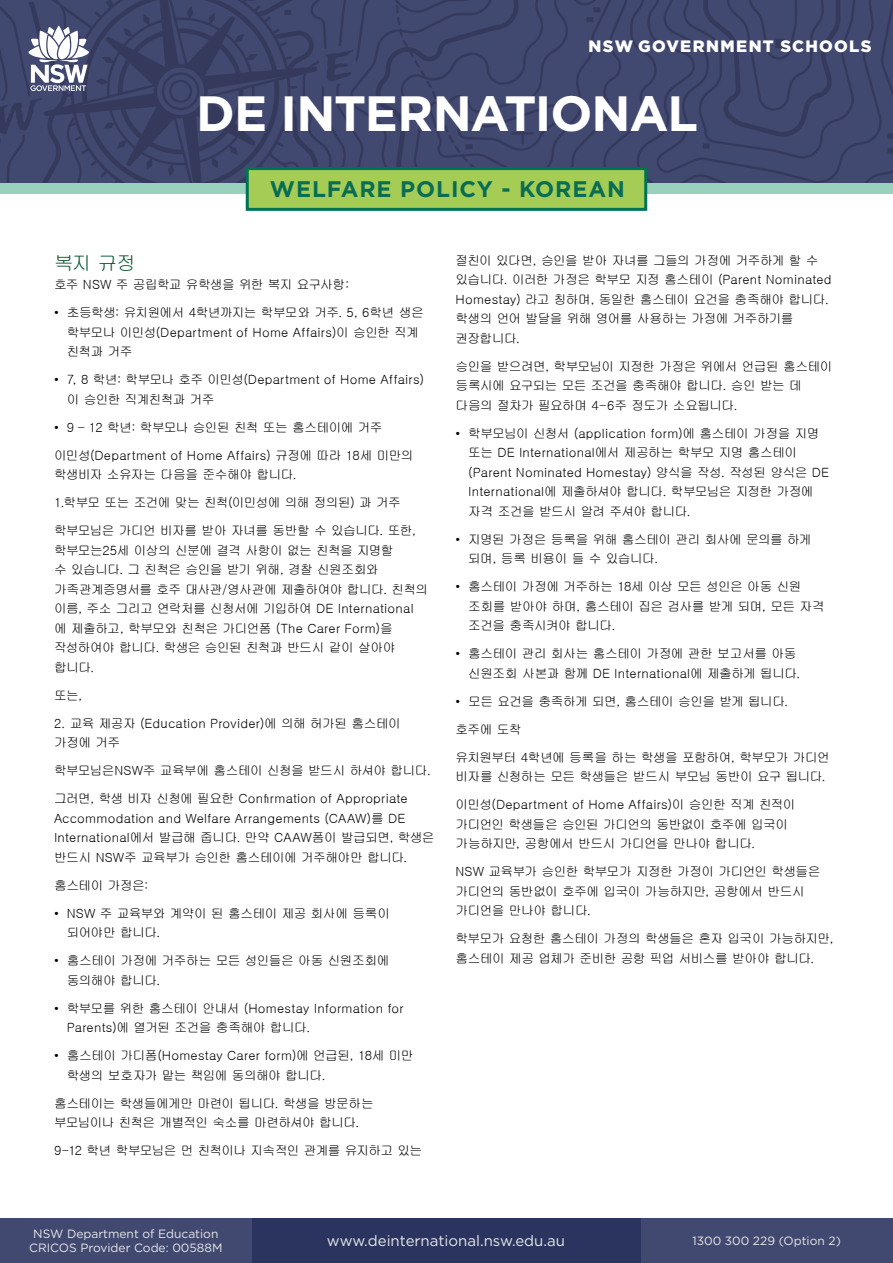
<style>
.page{position:relative;width:893px;height:1263px;background:#fff}
.page>*{position:absolute;margin:0;border:0;box-sizing:border-box;transform-origin:0 0}
.t1{font:700 49.5px "Gotham";letter-spacing:-.025em;color:#fff}
.t2{font:700 22.5px "Gotham";letter-spacing:.04em;color:#096d53}
.Body{font:19.5px "Gulim";color:#0e5b31}
.t3{font:900 16.5px "Gotham";letter-spacing:.075em;color:#fff}
.t4{font:15px "Gotham";color:#e6e7e9}
.Body-2{font:12.75px/19.5px "Gulim";letter-spacing:-.04em;color:#000001}
.Body-3{font:12.75px/19.5px "Gulim";color:#000001}
.Body-4{font:12.75px/19.5px "Gulim";letter-spacing:.01em;color:#000001}
.Body-5{font:12.75px "Gulim";letter-spacing:-.06em;color:#000001}
.Body-6{font:12.75px/19.5px "Gulim";letter-spacing:-.01em;color:#000001}
.Body-7{font:12.75px/19.5px "Gulim";letter-spacing:-.02em;color:#000001;text-align:right}
.t5{font:12px "Gotham";color:#e6e7e9}
</style>
<div class="page">
<img style="left:0;top:0;width:893px;height:184px">
<svg style="left:29px;top:26px;width:60px;height:65px"></svg>
<div style="left:0;top:184px;width:893px;height:10px;background:#99d1bd"></div>
<div style="left:0;top:1218px;width:252px;height:45px;background:#424970"></div>
<div style="left:640px;top:1218px;width:253px;height:45px;background:#424970"></div>
<div style="left:252px;top:1218px;width:388px;height:45px;background:#2b345e"></div>
<div style="left:246px;top:167px;width:401px;height:44px;background:#a5cd55;border:3px solid #007255"></div>
<p class="t3" style="left:589px;top:35px;width:284px">NSW GOVERNMENT SCHOOLS</p>
<p class="t1" style="left:196px;top:81px;width:503px">DE INTERNATIONAL</p>
<p class="t2" style="left:270px;top:174px;width:356px">WELFARE POLICY - KOREAN</p>
<p class="Body" style="left:54px;top:253px;width:84px">복지 규정</p>
<p class="Body-5" style="left:54px;top:278px;width:297px">호주 NSW 주 공립학교 유학생을 위한 복지 요구사항:</p>
<p class="Body-2" style="left:67px;top:303px;width:358px;text-indent:-13px">• 초등학생: 유치원에서 4학년까지는 학부모와 거주. 5, 6학년 생은 학부모나 이민성(Department of Home Affairs)이 승인한 직계 친척과 거주</p>
<p class="Body-3" style="left:67px;top:370px;width:359px;text-indent:-13px">• 7, 8 학년: 학부모나 호주 이민성(Department of Home Affairs) 이 승인한 직계친척과 거주</p>
<p class="Body-2" style="left:54px;top:417px;width:330px">• 9 – 12 학년: 학부모나 승인된 친척 또는 홈스테이에 거주</p>
<p class="Body-6" style="left:54px;top:445px;width:361px">이민성(Department of Home Affairs) 규정에 따라 18세 미만의 학생비자 소유자는 다음을 준수해야 합니다.</p>
<p class="Body-5" style="left:54px;top:496px;width:348px">1.학부모 또는 조건에 맞는 친척(이민성에 의해 정의된) 과 거주</p>
<p class="Body-2" style="left:54px;top:521px;width:376px">학부모님은 가디언 비자를 받아 자녀를 동반할 수 있습니다. 또한, 학부모는25세 이상의 신분에 결격 사항이 없는 친척을 지명할<br>수 있습니다. 그 친척은 승인을 받기 위해, 경찰 신원조회와 가족관계증명서를 호주 대사관/영사관에 제출하여야 합니다. 친척의 이름, 주소 그리고 연락처를 신청서에 기입하여 DE International 에 제출하고, 학부모와 친척은 가디언폼 (The Carer Form)을 작성하여야 합니다. 학생은 승인된 친척과 반드시 같이 살아야 합니다.</p>
<p class="Body-2" style="left:54px;top:685px;width:30px">또는,</p>
<p class="Body-3" style="left:54px;top:713px;width:348px">2. 교육 제공자 (Education Provider)에 의해 허가된 홈스테이 가정에 거주</p>
<p class="Body-2" style="left:54px;top:761px;width:378px">학부모님은NSW주 교육부에 홈스테이 신청을 받드시 하셔야 합니다.</p>
<p class="Body-4" style="left:54px;top:789px;width:382px">그러면, 학생 비자 신청에 필요한 Confirmation of Appropriate Accommodation and Welfare Arrangements (CAAW)를 DE International에서 발급해 줍니다. 만약 CAAW폼이 발급되면, 학생은 반드시 NSW주 교육부가 승인한 홈스테이에 거주해야만 합니다.</p>
<p class="Body-2" style="left:54px;top:875px;width:96px">홈스테이 가정은:</p>
<p class="Body-2" style="left:67px;top:903px;width:325px;text-indent:-13px">• NSW 주 교육부와 계약이 된 홈스테이 제공 회사에 등록이 되어야만 합니다.</p>
<p class="Body-2" style="left:67px;top:951px;width:324px;text-indent:-13px">• 홈스테이 가정에 거주하는 모든 성인들은 아동 신원조회에 동의해야 합니다.</p>
<p class="Body-3" style="left:67px;top:998px;width:339px;text-indent:-13px">• 학부모를 위한 홈스테이 안내서 (Homestay Information for<br>Parents)에 열거된 조건을 충족해야 합니다.</p>
<p class="Body-2" style="left:67px;top:1046px;width:348px;text-indent:-13px">• 홈스테이 가디폼(Homestay Carer form)에 언급된, 18세 미만 학생의 보호자가 맡는 책임에 동의해야 합니다.</p>
<p class="Body-2" style="left:54px;top:1093px;width:321px">홈스테이는 학생들에게만 마련이 됩니다. 학생을 방문하는 부모님이나 친척은 개별적인 숙소를 마련하셔야 합니다.</p>
<p class="Body-5" style="left:54px;top:1144px;width:370px">9-12 학년 학부모님은 먼 친척이나 지속적인 관계를 유지하고 있는</p>
<p class="Body-2" style="left:455px;top:250px;width:378px">절친이 있다면, 승인을 받아 자녀를 그들의 가정에 거주하게 할 수 있습니다. 이러한 가정은 학부모 지정 홈스테이 (Parent Nominated<br>Homestay) 라고 칭하며, 동일한 홈스테이 요건을 충족해야 합니다. 학생의 언어 발달을 위해 영어를 사용하는 가정에 거주하기를 권장합니다.</p>
<p class="Body-2" style="left:455px;top:356px;width:379px">승인을 받으려면, 학부모님이 지정한 가정은 위에서 언급된 홈스테이 등록시에 요구되는 모든 조건을 충족해야 합니다. 승인 받는 데 다음의 절차가 필요하며 4-6주 정도가 소요됩니다.</p>
<p class="Body-3" style="left:468px;top:423px;width:362px;text-indent:-13px">• 학부모님이 신청서 (application form)에 홈스테이 가정을 지명 또는 DE International에서 제공하는 학부모 지명 홈스테이 (Parent Nominated Homestay) 양식을 작성. 작성된 양식은 DE International에 제출하셔야 합니다. 학부모님은 지정한 가정에 자격 조건을 받드시 알려 주셔야 합니다.</p>
<p class="Body-2" style="left:468px;top:529px;width:345px;text-indent:-13px">• 지명된 가정은 등록을 위해 홈스테이 관리 회사에 문의를 하게 되며, 등록 비용이 들 수 있습니다.</p>
<p class="Body-2" style="left:468px;top:577px;width:358px;text-indent:-13px">• 홈스테이 가정에 거주하는 18세 이상 모든 성인은 아동 신원 조회를 받아야 하며, 홈스테이 집은 검사를 받게 되며, 모든 자격 조건을 충족시켜야 합니다.</p>
<p class="Body-7" style="left:455px;top:644px;width:346px">• 홈스테이 관리 회사는 홈스테이 가정에 관한 보고서를 아동 신원조회 사본과 함께 DE International에 제출하게 됩니다.</p>
<p class="Body-2" style="left:455px;top:691px;width:334px">• 모든 요건을 충족하게 되면, 홈스테이 승인을 받게 됩니다.</p>
<p class="Body-2" style="left:455px;top:719px;width:68px">호주에 도착</p>
<p class="Body-2" style="left:455px;top:747px;width:376px">유치원부터 4학년에 등록을 하는 학생을 포함하여, 학부모가 가디언 비자를 신청하는 모든 학생들은 받드시 부모님 동반이 요구 됩니다.</p>
<p class="Body-2" style="left:455px;top:795px;width:342px">이민성(Department of Home Affairs)이 승인한 직계 친적이 가디언인 학생들은 승인된 가디언의 동반없이 호주에 입국이 가능하지만, 공항에서 반드시 가디언을 만나야 합니다.</p>
<p class="Body-2" style="left:455px;top:862px;width:367px">NSW 교육부가 승인한 학부모가 지정한 가정이 가디언인 학생들은 가디언의 동반없이 호주에 입국이 가능하지만, 공항에서 반드시 가디언을 만나야 합니다.</p>
<p class="Body-2" style="left:455px;top:929px;width:380px">학부모가 요청한 홈스테이 가정의 학생들은 혼자 입국이 가능하지만, 홈스테이 제공 업체가 준비한 공항 픽업 서비스를 받아야 합니다.</p>
<p class="t5" style="left:33px;top:1226px;width:187px">NSW Department of Education</p>
<p class="t5" style="left:29px;top:1239px;width:195px">CRICOS Provider Code: 00588M</p>
<p class="t4" style="left:327px;top:1231px;width:240px">www.deinternational.nsw.edu.au</p>
<p class="t5" style="left:692px;top:1233px;width:150px">1300 300 229 (Option 2)</p>
</div>
